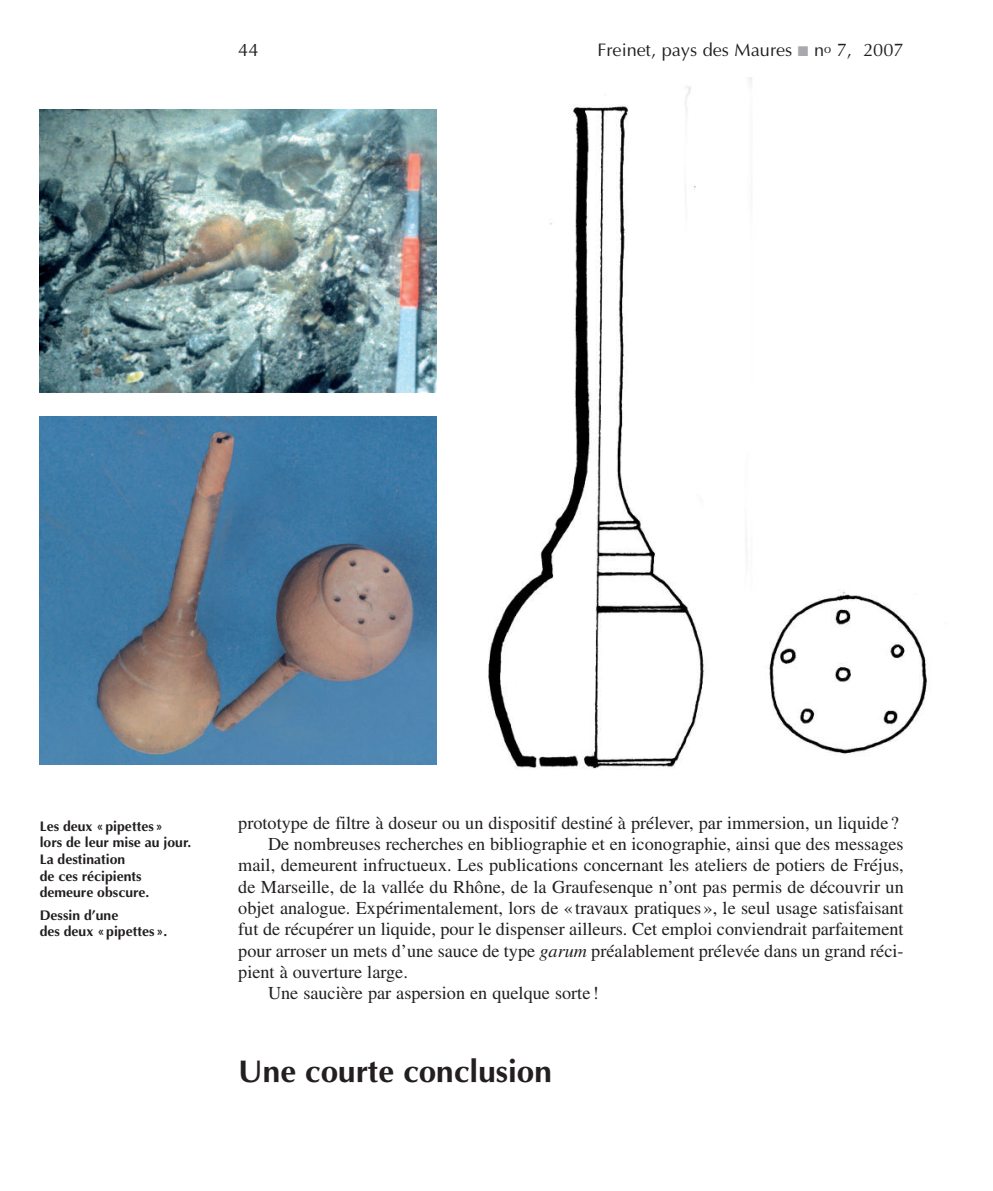
<style>
.page{position:relative;width:993px;height:1191px;background:#fff}
.page>*{position:absolute;margin:0;border:0;box-sizing:border-box;transform-origin:0 0}
.t1{font:700 31.5px "Optima";color:#231f20}
.t2{font:18.2px "Times";color:#231f20}
.t3{font:18.2px "Optima";color:#231f20}
.t4{font:700 14px/16.6px "Optima";color:#231f20}
.s1{color:#a8a9ad}
.s2{font-style:italic}
</style>
<div class="page">
<img style="left:40px;top:109px;width:397px;height:283px">
<img style="left:40px;top:417px;width:397px;height:347px">
<img style="left:488px;top:77px;width:443px;height:693px">
<p class="t3" style="left:238px;top:39px;width:22px">44</p>
<p class="t3" style="left:597px;top:39px;width:307px">Freinet, pays des Maures <span class="s1">■</span> n<sup>o</sup> 7, 2007</p>
<p class="t4" style="left:40px;top:817px;width:153px">Les deux « pipettes »<br>lors de leur mise au jour.<br>La destination<br>de ces récipients demeure obscure.</p>
<p class="t4" style="left:40px;top:906px;width:129px">Dessin d’une<br>des deux « pipettes ».</p>
<p class="t2" style="left:238px;top:816px;width:661px">prototype de filtre à doseur ou un dispositif destiné à prélever, par immersion, un liquide ?</p>
<p class="t2" style="left:268px;top:837px;width:637px">De nombreuses recherches en bibliographie et en iconographie, ainsi que des messa ges</p>
<p class="t2" style="left:238px;top:859px;width:666px">mail, demeurent infructueux. Les publications concernant les ateliers de potiers de Fréjus,</p>
<p class="t2" style="left:238px;top:880px;width:666px">de Marseille, de la vallée du Rhône, de la Graufesenque n’ont pas permis de décou vrir un</p>
<p class="t2" style="left:238px;top:901px;width:666px">objet analogue. Expérimentalement, lors de « travaux pratiques », le seul usage satisfaisant</p>
<p class="t2" style="left:238px;top:922px;width:666px">fut de récupérer un liquide, pour le dispenser ailleurs. Cet emploi conviendrait parfaitement</p>
<p class="t2" style="left:238px;top:944px;width:666px">pour arroser un mets d’une sauce de type <span class="s2">garum</span> préalablement prélevée dans un grand réci-</p>
<p class="t2" style="left:238px;top:965px;width:171px">pient à ouverture large.</p>
<p class="t2" style="left:268px;top:986px;width:332px">Une saucière par aspersion en quelque sorte !</p>
<h1 class="t1" style="left:238px;top:1052px;width:315px">Une courte conclusion</h1>
</div>
